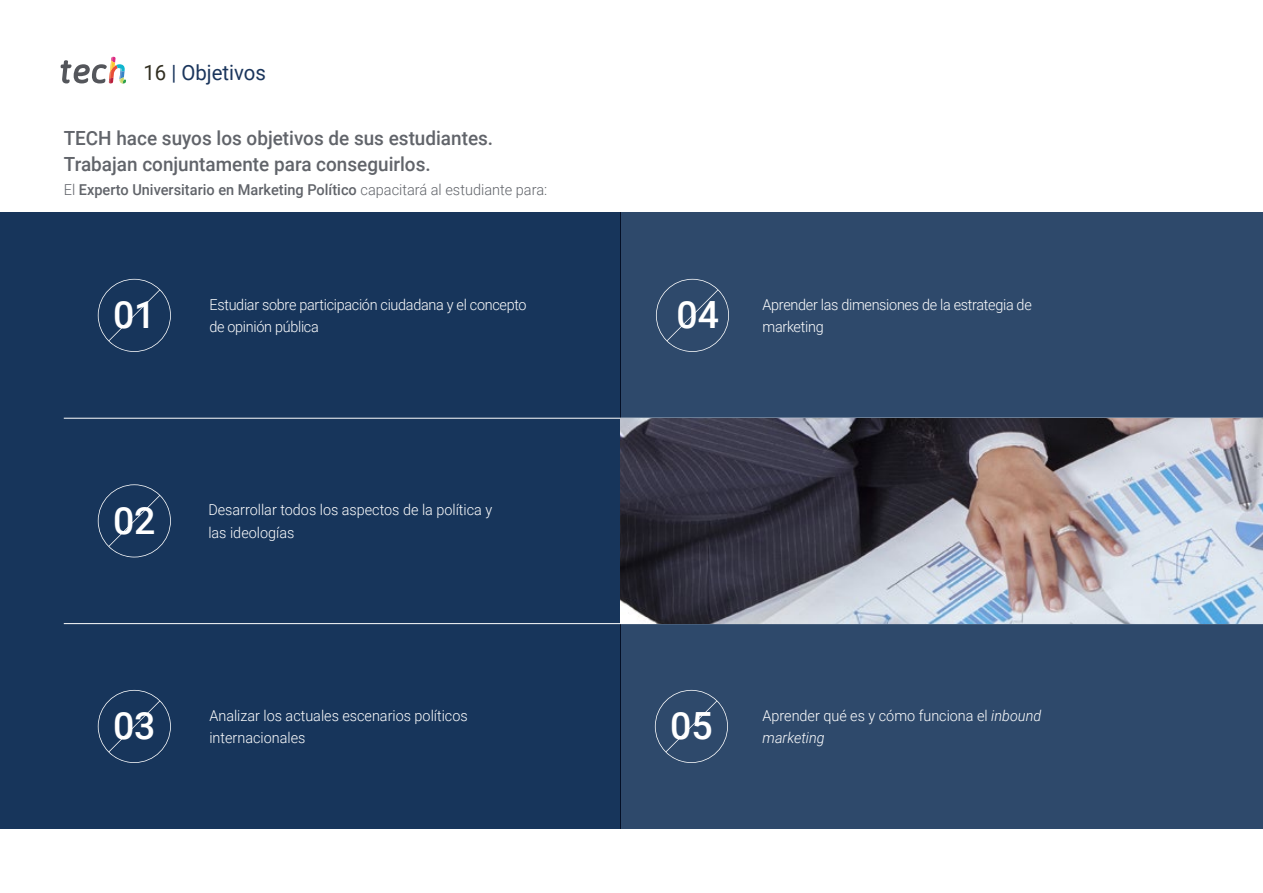
<style>
.page{position:relative;width:1263px;height:893px;background:#fff}
.page>*{position:absolute;margin:0;border:0;box-sizing:border-box;transform-origin:0 0}
.t1{font:500 37.5px "Roboto";color:#fff}
.t2{font:21px "Roboto";color:#1a355c}
.t3{font:500 19.5px/25.5px "Roboto";color:#61646a}
.t4{font:300 15px/22.5px "Roboto";color:#fff;scale:.96 1}
.t5{font:300 15px/22.5px "Roboto";letter-spacing:-.02em;color:#fff;scale:.96 1}
.t6{font:500 15px "Roboto";color:#61646a}
.s1{color:#312e20}
.s2{font-weight:300}
.s3{font-style:italic}
</style>
<div class="page">
<svg style="left:61px;top:57px;width:65px;height:27px"></svg>
<div style="left:0;top:213px;width:621px;height:616px;background:#17355b"></div>
<div style="left:621px;top:213px;width:642px;height:616px;background:#2e496b"></div>
<svg style="left:98px;top:279px;width:73px;height:73px"></svg>
<svg style="left:656px;top:279px;width:73px;height:73px"></svg>
<svg style="left:98px;top:690px;width:73px;height:73px"></svg>
<svg style="left:655px;top:690px;width:73px;height:73px"></svg>
<svg style="left:98px;top:484px;width:73px;height:73px"></svg>
<hr style="left:64px;top:418px;width:1199px;height:1px;background:#fff">
<hr style="left:64px;top:623px;width:1199px;height:1px;background:#fff">
<img style="left:621px;top:418px;width:642px;height:206px">
<h2 class="t2" style="left:144px;top:57px;width:124px"><span class="s1">16</span> | Objetivos</h2>
<h3 class="t3" style="left:64px;top:125px;width:431px">TECH hace suyos los objetivos de sus estudiantes.<br>Trabajan conjuntamente para conseguirlos.</h3>
<p class="t6" style="left:64px;top:179px;width:485px"><span class="s2">El</span> Experto Universitario en Marketing Político <span class="s2">capacitará al estudiante para:</span></p>
<p class="t5" style="left:209px;top:293px;width:332px">Estudiar sobre participación ciudadana y el concepto de opinión pública</p>
<p class="t5" style="left:762px;top:293px;width:282px">Aprender las dimensiones de la estrategia de</p>
<h1 class="t1" style="left:113px;top:288px;width:44px">01</h1>
<h1 class="t1" style="left:676px;top:288px;width:44px">04</h1>
<p class="t5" style="left:762px;top:315px;width:65px">marketing</p>
<h1 class="t1" style="left:113px;top:494px;width:44px">02</h1>
<p class="t4" style="left:208px;top:498px;width:297px">Desarrollar todos los aspectos de la política y</p>
<p class="t4" style="left:208px;top:521px;width:91px">las ideologías</p>
<p class="t4" style="left:209px;top:704px;width:271px">Analizar los actuales escenarios políticos internacionales</p>
<p class="t4" style="left:762px;top:704px;width:292px">Aprender qué es y cómo funciona el <span class="s3">inbound marketing</span></p>
<h1 class="t1" style="left:113px;top:699px;width:44px">03</h1>
<h1 class="t1" style="left:670px;top:699px;width:44px">05</h1>
</div>
